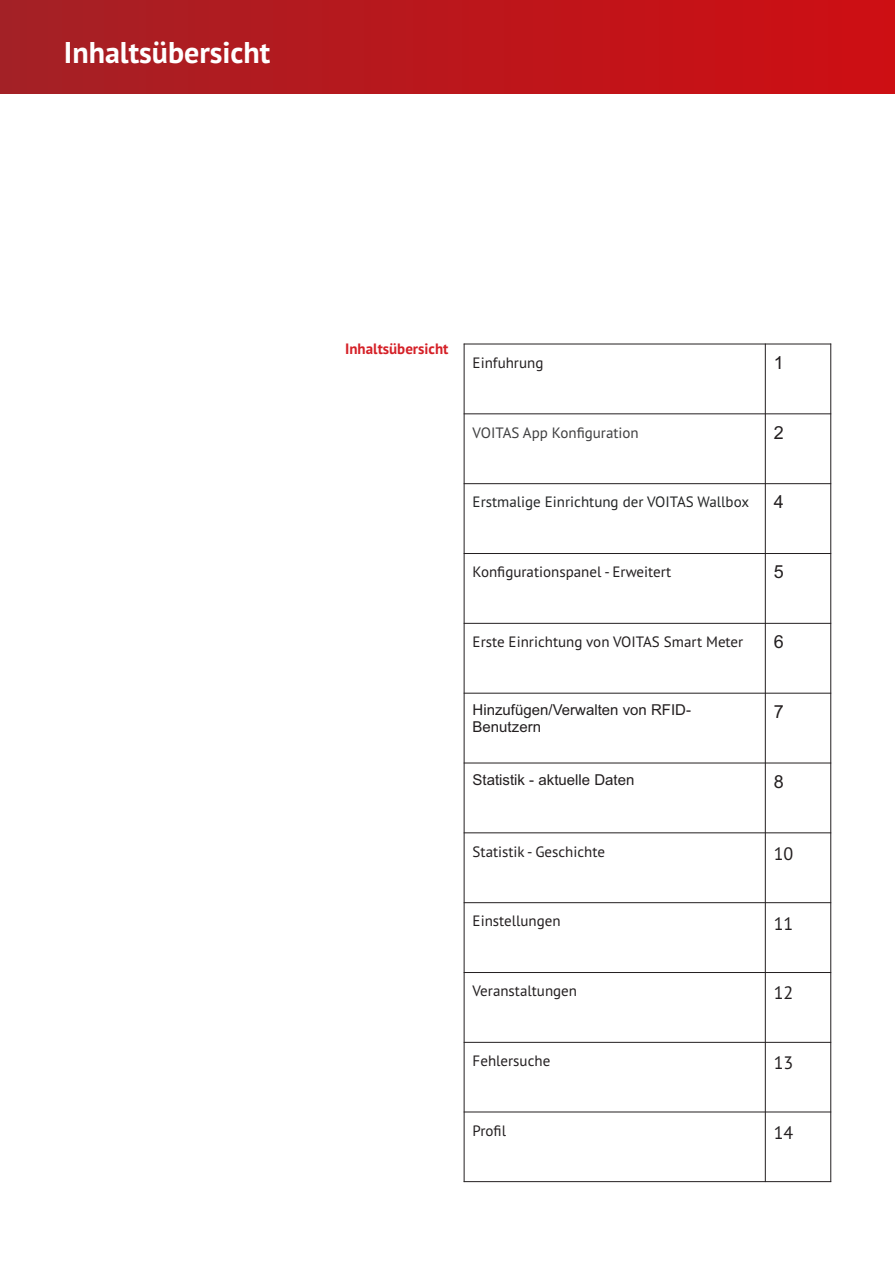
<style>
.page{position:relative;width:895px;height:1263px;background:#fff}
.page>*{position:absolute;margin:0;border:0;box-sizing:border-box;transform-origin:0 0}
.t1{font:700 30px "PT Sans";color:#fff}
.t2{font:18px "PT Sans";color:#231f20}
.t3{font:18px "Arial";color:#231f20}
.t4{font:15px "PT Sans";color:#231f20}
.t5{font:15px/16.8px "Arial";color:#231f20}
.t6{font:15px "PT Sans";color:#242627}
.t7{font:15px "PT Sans";color:#404041}
.t8{font:700 15px "PT Sans";color:#d52027}
</style>
<div class="page">
<div style="left:0;top:0;width:895px;height:94px;background:linear-gradient(to right,#a42025,#cf0e13)"></div>
<hr style="left:464px;top:344px;width:1px;height:838px;background:#231f20">
<hr style="left:765px;top:344px;width:1px;height:838px;background:#231f20">
<hr style="left:830px;top:344px;width:1px;height:838px;background:#231f20">
<hr style="left:464px;top:1181px;width:367px;height:1px;background:#231f20">
<hr style="left:464px;top:1111px;width:367px;height:1px;background:#231f20">
<hr style="left:464px;top:1042px;width:367px;height:1px;background:#231f20">
<hr style="left:464px;top:972px;width:367px;height:1px;background:#231f20">
<hr style="left:464px;top:902px;width:367px;height:1px;background:#231f20">
<hr style="left:464px;top:832px;width:367px;height:1px;background:#231f20">
<hr style="left:464px;top:762px;width:367px;height:1px;background:#231f20">
<hr style="left:464px;top:693px;width:367px;height:1px;background:#231f20">
<hr style="left:464px;top:623px;width:367px;height:1px;background:#231f20">
<hr style="left:464px;top:553px;width:367px;height:1px;background:#231f20">
<hr style="left:464px;top:483px;width:367px;height:1px;background:#231f20">
<hr style="left:464px;top:413px;width:367px;height:1px;background:#231f20">
<hr style="left:464px;top:344px;width:367px;height:1px;background:#231f20">
<h1 class="t1" style="left:64px;top:40px;width:208px">Inhaltsübersicht</h1>
<p class="t8" style="left:345px;top:343px;width:105px">Inhaltsübersicht</p>
<p class="t4" style="left:473px;top:356px;width:72px">Einfuhrung</p>
<p class="t3" style="left:774px;top:356px;width:12px">1</p>
<p class="t7" style="left:473px;top:426px;width:168px">VOITAS App Konfiguration</p>
<p class="t3" style="left:774px;top:425px;width:12px">2</p>
<p class="t6" style="left:473px;top:496px;width:278px">Erstmalige Einrichtung der VOITAS Wallbox</p>
<p class="t3" style="left:774px;top:495px;width:12px">4</p>
<p class="t4" style="left:473px;top:566px;width:200px">Konfigurationspanel - Erweitert</p>
<p class="t3" style="left:774px;top:565px;width:12px">5</p>
<p class="t4" style="left:473px;top:635px;width:272px">Erste Einrichtung von VOITAS Smart Meter</p>
<p class="t3" style="left:774px;top:635px;width:12px">6</p>
<p class="t5" style="left:473px;top:703px;width:220px">Hinzufügen/Verwalten von RFID-<br>Benutzern</p>
<p class="t3" style="left:774px;top:705px;width:12px">7</p>
<p class="t5" style="left:473px;top:773px;width:163px">Statistik - aktuelle Daten</p>
<p class="t3" style="left:774px;top:775px;width:12px">8</p>
<p class="t4" style="left:473px;top:845px;width:134px">Statistik - Geschichte</p>
<p class="t2" style="left:774px;top:846px;width:21px">10</p>
<p class="t4" style="left:473px;top:915px;width:90px">Einstellungen</p>
<p class="t2" style="left:774px;top:916px;width:21px">11</p>
<p class="t4" style="left:473px;top:985px;width:106px">Veranstaltungen</p>
<p class="t2" style="left:774px;top:985px;width:21px">12</p>
<p class="t4" style="left:473px;top:1054px;width:79px">Fehlersuche</p>
<p class="t2" style="left:774px;top:1055px;width:21px">13</p>
<p class="t4" style="left:473px;top:1124px;width:35px">Profil</p>
<p class="t2" style="left:774px;top:1125px;width:21px">14</p>
</div>
